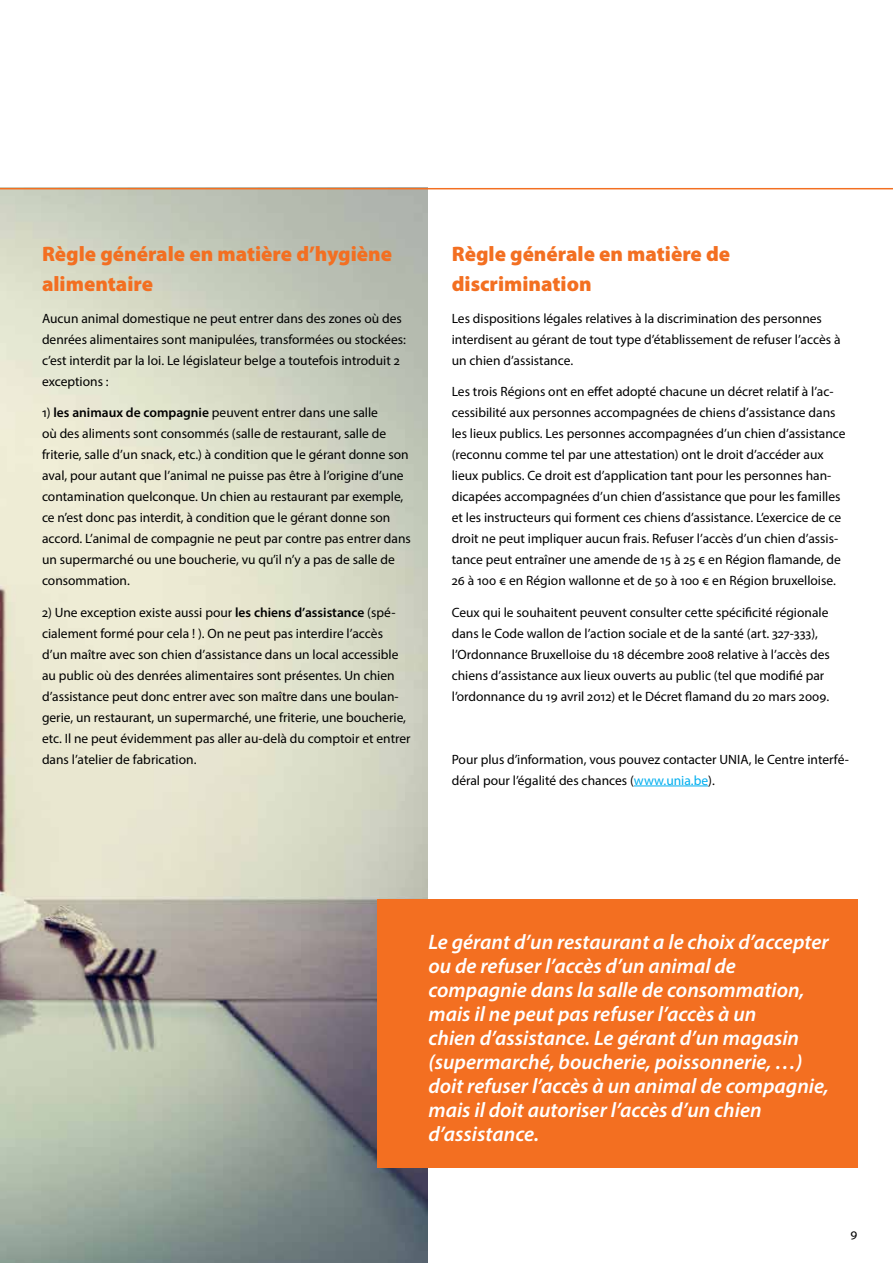
<style>
.page{position:relative;width:893px;height:1263px;background:#fff}
.page>*{position:absolute;margin:0;border:0;box-sizing:border-box;transform-origin:0 0}
.t1{font:italic 600 21px/24px "Myriad Pro";color:#fff}
.t2{font:900 21px/30px "Myriad Pro";color:#f36f21}
.t3{font:13.5px/21px "Myriad Pro";color:#000}
.s1{font-weight:600}
.s2{color:#00aeef}
</style>
<div class="page">
<img style="left:0;top:189px;width:427px;height:1074px">
<hr style="left:0;top:188px;width:893px;height:1px;background:#f36f21">
<div style="left:377px;top:899px;width:481px;height:268px;background:#f36f21"></div>
<hr style="left:634px;top:786px;width:74px;height:1px;background:#00aeef">
<h1 class="t2" style="left:42px;top:239px;width:352px">Règle générale en matière d’hygiène alimentaire</h1>
<p class="t3" style="left:42px;top:307px;width:365px">Aucun animal domestique ne peut entrer dans des zones où des denrées alimentaires sont manipulées, transformées ou stockées: c’est interdit par la loi. Le législateur belge a toutefois introduit 2 exceptions :</p>
<p class="t3" style="left:42px;top:402px;width:370px">1) <span class="s1">les animaux de compagnie</span> peuvent entrer dans une salle<br>où des aliments sont consommés (salle de restaurant, salle de friterie, salle d’un snack, etc.) à condition que le gérant donne son aval, pour autant que l’animal ne puisse pas être à l’origine d’une contamination quelconque. Un chien au restaurant par exemple, ce n’est donc pas interdit, à condition que le gérant donne son accord. L’animal de compagnie ne peut par contre pas entrer dans un supermarché ou une boucherie, vu qu’il n’y a pas de salle de consommation.</p>
<p class="t3" style="left:42px;top:601px;width:370px">2) Une exception existe aussi pour <span class="s1">les chiens d’assistance</span> (spé&shy;cialement formé pour cela ! ). On ne peut pas interdire l’accès d’un maître avec son chien d’assistance dans un local accessible au public où des denrées alimentaires sont présentes. Un chien d’assistance peut donc entrer avec son maître dans une boulan&shy;gerie, un restaurant, un supermarché, une friterie, une boucherie, etc. Il ne peut évidemment pas aller au-delà du comptoir et entrer dans l’atelier de fabrication.</p>
<h1 class="t2" style="left:452px;top:239px;width:280px">Règle générale en matière de discrimination</h1>
<p class="t3" style="left:452px;top:307px;width:390px">Les dispositions légales relatives à la discrimination des personnes interdisent au gérant de tout type d’établissement de refuser l’accès à un chien d’assistance.</p>
<p class="t3" style="left:452px;top:381px;width:395px">Les trois Régions ont en effet adopté chacune un décret relatif à l’ac&shy;cessibilité aux personnes accompagnées de chiens d’assistance dans les lieux publics. Les personnes accompagnées d’un chien d’assistance (reconnu comme tel par une attestation) ont le droit d’accéder aux lieux publics. Ce droit est d’application tant pour les personnes han&shy;dicapées accompagnées d’un chien d’assistance que pour les familles et les instructeurs qui forment ces chiens d’assistance. L’exercice de ce droit ne peut impliquer aucun frais. Refuser l’accès d’un chien d’assis&shy;tance peut entraîner une amende de 15 à 25 € en Région flamande, de 26 à 100 € en Région wallonne et de 50 à 100 € en Région bruxelloise.</p>
<p class="t3" style="left:452px;top:601px;width:380px">Ceux qui le souhaitent peuvent consulter cette spécificité régionale dans le Code wallon de l’action sociale et de la santé (art. 327-333), l’Ordonnance Bruxelloise du 18 décembre 2008 relative à l’accès des chiens d’assistance aux lieux ouverts au public (tel que modifié par l’ordonnance du 19 avril 2012) et le Décret flamand du 20 mars 2009.</p>
<p class="t3" style="left:452px;top:748px;width:399px">Pour plus d’information, vous pouvez contacter UNIA, le Centre interfé&shy;déral pour l’égalité des chances (<span class="s2">www.unia.be</span>).</p>
<p class="t1" style="left:428px;top:929px;width:402px">Le gérant d’un restaurant a le choix d’accepter ou de refuser l’accès d’un animal de compagnie dans la salle de consommation, mais il ne peut pas refuser l’accès à un<br>chien d’assistance. Le gérant d’un magasin (supermarché, boucherie, poissonnerie, …) doit refuser l’accès à un animal de compagnie, mais il doit autoriser l’accès d’un chien d’assistance.</p>
<p class="t3" style="left:850px;top:1223px;width:9px">9</p>
</div>
